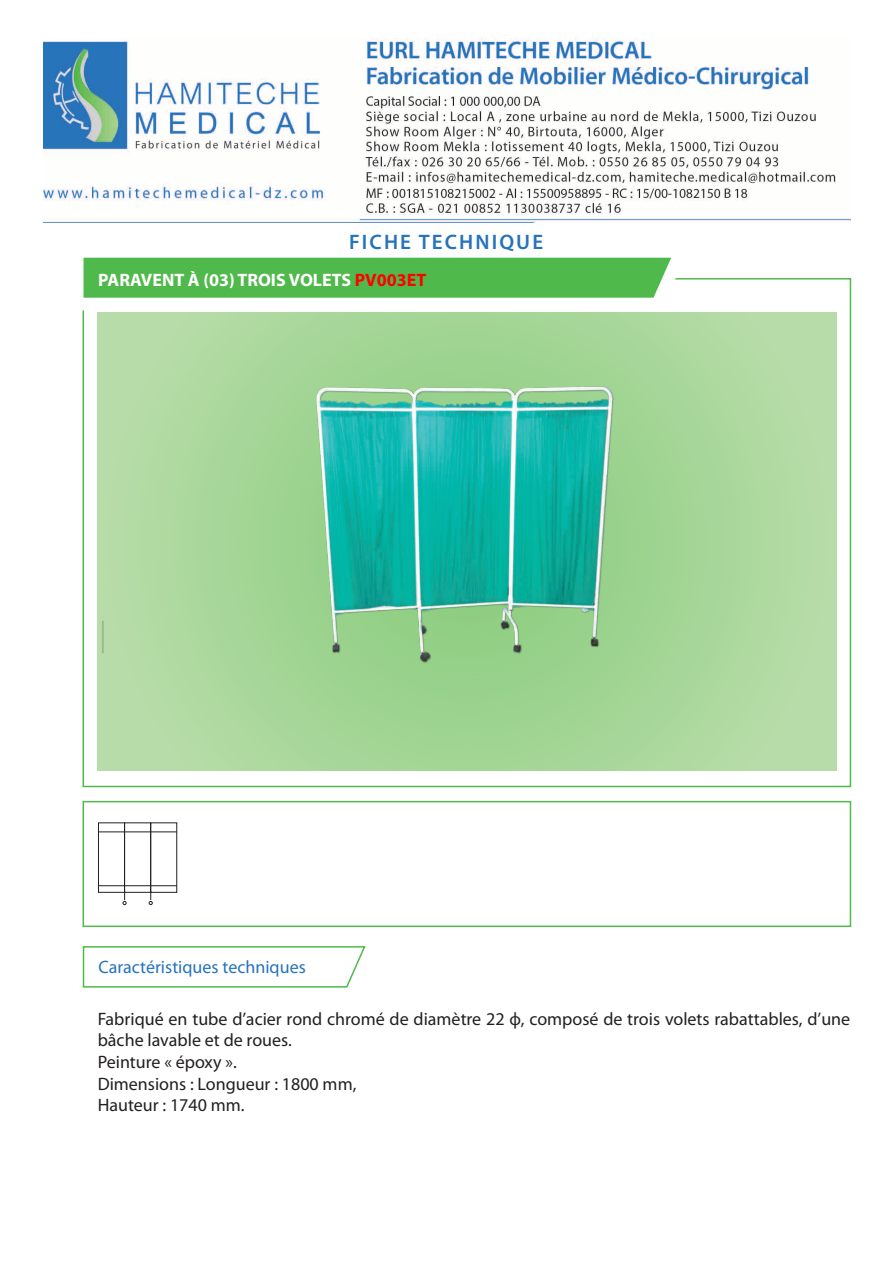
<style>
.page{position:relative;width:893px;height:1263px;background:#fff}
.page>*{position:absolute;margin:0;border:0;box-sizing:border-box;transform-origin:0 0}
.t1{font:600 21px "Myriad Pro";letter-spacing:.1em;color:#2673ba}
.t2{font:18px/21.6px "Myriad Pro";color:#231f20}
.t3{font:700 18px "Myriad Pro";color:#fff}
.t4{font:18px "Myriad Pro";color:#2673ba}
.s1{color:#f00}
</style>
<div class="page">
<img style="left:44px;top:39px;width:806px;height:183px">
<div style="left:83px;top:257px;width:588px;height:20px;background:#50b94b"></div>
<svg style="left:82px;top:946px;width:284px;height:42px"></svg>
<svg style="left:82px;top:277px;width:770px;height:511px"></svg>
<div style="left:83px;top:801px;width:768px;height:126px;border:2px solid #50b94b"></div>
<svg style="left:97px;top:312px;width:739px;height:458px;background:#aad79c"></svg>
<img style="left:306px;top:383px;width:322px;height:282px">
<div style="left:98px;top:822px;width:27px;height:71px;border:1px solid #231f20"></div>
<div style="left:124px;top:822px;width:27px;height:71px;border:1px solid #231f20"></div>
<div style="left:150px;top:822px;width:27px;height:71px;border:1px solid #231f20"></div>
<svg style="left:123px;top:891px;width:3px;height:14px"></svg>
<svg style="left:149px;top:891px;width:4px;height:14px"></svg>
<hr style="left:98px;top:831px;width:79px;height:1px;background:#231f20">
<hr style="left:98px;top:885px;width:79px;height:1px;background:#231f20">
<p class="t1" style="left:349px;top:229px;width:196px">FICHE TECHNIQUE</p>
<p class="t3" style="left:98px;top:268px;width:330px">PARAVENT À (03) TROIS VOLETS <span class="s1">PV003ET</span></p>
<p class="t4" style="left:98px;top:956px;width:209px">Caractéristiques techniques</p>
<p class="t2" style="left:98px;top:1007px;width:754px">Fabriqué en tube d’acier rond chromé de diamètre 22 ф, composé de trois volets rabattables, d’une bâche lavable et de roues.<br>Peinture « époxy ».<br>Dimensions : Longueur : 1800 mm,<br>Hauteur : 1740 mm.</p>
</div>
